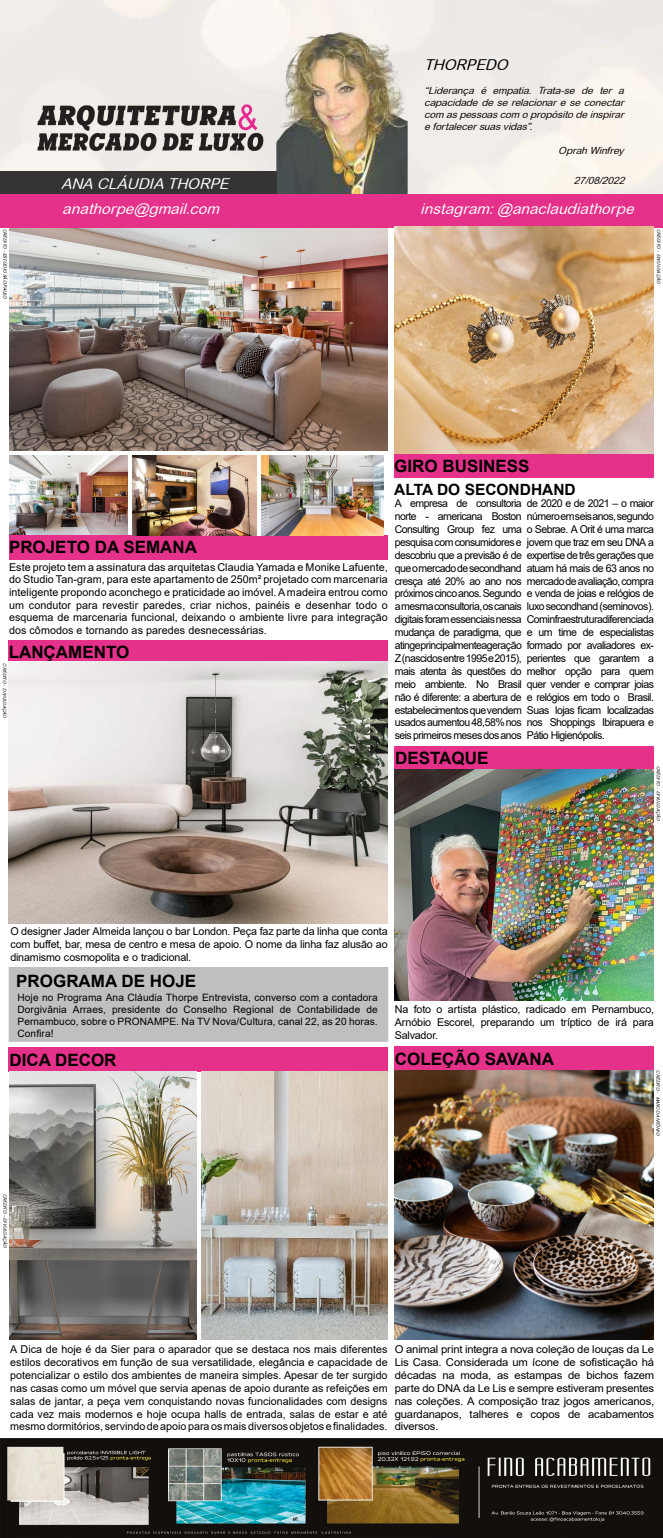
<style>
.page{position:relative;width:663px;height:1538px;background:#fff}
.page>*{position:absolute;margin:0;border:0;box-sizing:border-box;transform-origin:0 0}
.t1{font:700 17px "Arial";color:#000}
.t2{font:700 15.5px "Arial";color:#000}
.t3{font:italic 15px "Arial Rounded MT";color:#fff}
.t4{font:italic 15px "Arial Rounded MT";color:#000}
.t5{font:10.75px/12.9px "Arial";letter-spacing:-.015em;color:#000;text-align:justify}
.t6{font:10.75px/12.9px "Arial";letter-spacing:-.015em;color:#000;text-align:justify;scale:1.05 1}
.t7{font:10.12px/12.2px "Arial";letter-spacing:.01em;color:#000;text-align:justify}
.t8{font:italic 10px/12px "Arial Rounded MT";color:#000;text-align:justify}
.t9{font:italic 4.5px "Arial Rounded MT";color:#000}
</style>
<div class="page">
<img style="left:0;top:0;width:662px;height:194px">
<img style="left:9px;top:227px;width:379px;height:224px">
<div style="left:0;top:194px;width:662px;height:33px;background:#e5318a"></div>
<div style="left:0;top:171px;width:277px;height:23px;background:#353334"></div>
<div style="left:9px;top:535px;width:379px;height:24px;background:#e5318a"></div>
<div style="left:394px;top:454px;width:260px;height:24px;background:#e5318a"></div>
<div style="left:394px;top:746px;width:260px;height:24px;background:#e5318a"></div>
<div style="left:9px;top:1047px;width:379px;height:24px;background:#e5318a"></div>
<div style="left:394px;top:1046px;width:260px;height:24px;background:#e5318a"></div>
<div style="left:9px;top:640px;width:379px;height:24px;background:#e5318a"></div>
<img style="left:394px;top:769px;width:260px;height:231px">
<img style="left:394px;top:1070px;width:259px;height:270px">
<img style="left:394px;top:227px;width:260px;height:226px">
<img style="left:9px;top:661px;width:378px;height:262px">
<div style="left:9px;top:967px;width:379px;height:74px;background:#bebfc1"></div>
<img style="left:0;top:1438px;width:662px;height:100px">
<img style="left:9px;top:455px;width:119px;height:79px">
<img style="left:132px;top:455px;width:125px;height:80px">
<img style="left:261px;top:455px;width:122px;height:80px">
<img style="left:9px;top:1071px;width:188px;height:269px">
<img style="left:202px;top:1071px;width:185px;height:268px">
<p class="t9" style="left:8px;top:229px;width:73px;rotate:90deg">CRÉDITO -ESTÚDIO SÃO PAULO</p>
<h3 class="t3" style="left:61px;top:175px;width:173px">ANA CLÁUDIA THORPE</h3>
<h3 class="t3" style="left:62px;top:200px;width:163px">anathorpe@gmail.com</h3>
<h3 class="t4" style="left:424px;top:56px;width:90px">THORPEDO</h3>
<p class="t8" style="left:424px;top:84px;width:204px">“Liderança é empatia. Trata-se de ter a capacidade de se relacionar e se conectar com aspessoascom opropósitodeinspirar efortalecersuasvidas”.</p>
<p class="t8" style="left:558px;top:144px;width:70px">OprahWinfrey</p>
<p class="t8" style="left:573px;top:175px;width:55px">27/08/2022</p>
<h3 class="t3" style="left:420px;top:200px;width:219px">instagram:@anaclaudiathorpe</h3>
<p class="t9" style="left:661px;top:229px;width:57px;rotate:90deg">CRÉDITO - DIVULGAÇÃO</p>
<h1 class="t1" style="left:394px;top:454px;width:137px">GIRO BUSINESS</h1>
<h2 class="t2" style="left:394px;top:478px;width:183px">ALTA DO SECONDHAND</h2>
<p class="t5" style="left:394px;top:497px;width:129px">A empresa de consultoria norte - americana Boston Consulting Group fez uma pesquisa com consumidores e descobriu que a previsão é de que o mercado de secondhand cresça até 20% ao ano nos próximos cinco anos. Segundo a mesma consultoria, os canais digitais foram essenciais nessa mudança de paradigma, que atinge principalmente a geração Z (nascidos entre 1995 e 2015), mais atenta às questões do meio ambiente. No Brasil não é diferente: a abertura de estabelecimentos que vendem usados aumentou 48,58% nos seis primeiros meses dos anos</p>
<p class="t5" style="left:526px;top:497px;width:129px">de 2020 e de 2021 – o maior número em seis anos, segundo o Sebrae. A Orit é uma marca jovem que traz em seu DNA a expertise de três gerações que atuam há mais de 63 anos no mercado de avaliação, compra e venda de joias e relógios de luxo secondhand (seminovos).<br>Com infraestrutura diferenciada e um time de especialistas formado por avaliadores ex&shy;perientes que garantem a melhor opção para quem quer vender e comprar joias e relógios em todo o Brasil.<br>Suas lojas ficam localizadas nos Shoppings Ibirapuera e Pátio Higienópolis.</p>
<h1 class="t1" style="left:9px;top:535px;width:189px">PROJETO DA SEMANA</h1>
<p class="t5" style="left:9px;top:561px;width:380px;line-height:12.5px">Este projeto tem a assinatura das arquitetas Claudia Yamada e Monike Lafuente, do Studio Tan-gram, para este apartamento de 250m² projetado com marcenaria inteligente propondo aconchego e praticidade ao imóvel. A madeira entrou como um condutor para revestir paredes, criar nichos, painéis e desenhar todo o esquema de marcenaria funcional, deixando o ambiente livre para integração dos cômodos e tornando as paredes desnecessárias.</p>
<h1 class="t1" style="left:9px;top:640px;width:122px">LANÇAMENTO</h1>
<p class="t9" style="left:7px;top:663px;width:57px;rotate:90deg">CRÉDITO - DIVULGAÇÃO</p>
<h1 class="t1" style="left:395px;top:746px;width:95px">DESTAQUE</h1>
<p class="t9" style="left:661px;top:766px;width:57px;rotate:90deg">CRÉDITO - DIVULGAÇÃO</p>
<p class="t5" style="left:10px;top:925px;width:379px">O designer Jader Almeida lançou o bar London. Peça faz parte da linha que conta com buffet, bar, mesa de centro e mesa de apoio. O nome da linha faz alusão ao dinamismo cosmopolita e o tradicional.</p>
<h1 class="t1" style="left:16px;top:969px;width:181px">PROGRAMA DE HOJE</h1>
<p class="t7" style="left:18px;top:991px;width:361px">Hoje no Programa Ana Cláudia Thorpe Entrevista, converso com a contadora Dorgivânia Arraes, presidente do Conselho Regional de Contabilidade de Pernambuco, sobre o PRONAMPE. Na TV Nova/Cultura, canal 22, as 20 horas.<br>Confira!</p>
<p class="t5" style="left:394px;top:1003px;width:261px">Na foto o artista plástico, radicado em Pernambuco, Arnóbio Escorel, preparando um tríptico de irá para Salvador.</p>
<h1 class="t1" style="left:9px;top:1047px;width:109px">DICA DECOR</h1>
<h1 class="t1" style="left:395px;top:1046px;width:160px">COLEÇÃO SAVANA</h1>
<p class="t9" style="left:8px;top:1193px;width:57px;rotate:90deg">CRÉDITO –DIVULGAÇÃO</p>
<p class="t9" style="left:660px;top:1070px;width:68px;rotate:90deg">CRÉDITO - MARCO ANTÔNIO</p>
<p class="t5" style="left:10px;top:1342px;width:379px">A Dica de hoje é da Sier para o aparador que se destaca nos mais diferentes estilos decorativos em função de sua versatilidade, elegância e capacidade de potencializar o estilo dos ambientes de maneira simples. Apesar de ter surgido nas casas como um móvel que servia apenas de apoio durante as refeições em salas de jantar, a peça vem conquistando novas funcionalidades com designs cada vez mais modernos e hoje ocupa halls de entrada, salas de estar e até mesmo dormitórios, servindo de apoio para os mais diversos objetos e finalidades.</p>
<p class="t6" style="left:394px;top:1342px;width:248px">O animal print integra a nova coleção de louças da Le Lis Casa. Considerada um ícone de sofisticação há décadas na moda, as estampas de bichos fazem parte do DNA da Le Lis e sempre estiveram presentes nas coleções. A composição traz jogos americanos, guardanapos, talheres e copos de acabamentos diversos.</p>
</div>
